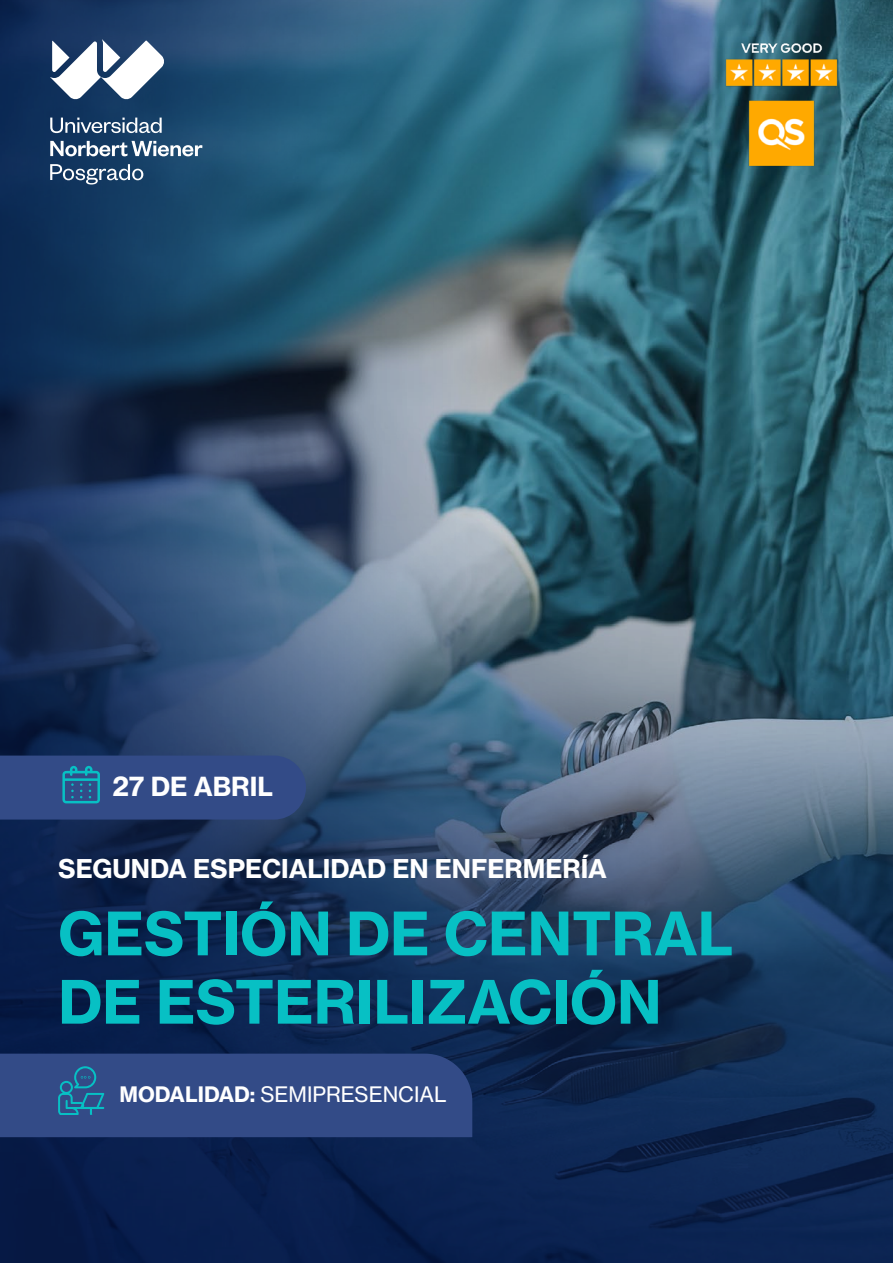
<style>
.page{position:relative;width:893px;height:1263px;background:#fff}
.page>*{position:absolute;margin:0;border:0;box-sizing:border-box;transform-origin:0 0}
.t1{font:58.8px/68.4px "N Haas Grotesk TXW01 75 Bd";color:#07c0c4}
.t2{font:25.95px "N Haas Grotesk TX Std 75 Bd";color:#fff}
.t3{font:25.5px "N Haas Grotesk TX Std 75 Bd";color:#fff}
.t4{font:21px "N Haas Grotesk TX Std 55 Rg";color:#fff}
.s1{font-family:"N Haas Grotesk TX Std 75 Bd"}
</style>
<div class="page">
<img style="left:0;top:0;width:893px;height:1263px">
<div style="left:0;top:755px;width:306px;height:64px;background:#334b87"></div>
<div style="left:0;top:1053px;width:472px;height:84px;background:#334b87"></div>
<svg style="left:50px;top:118px;width:112px;height:15px"></svg>
<svg style="left:50px;top:141px;width:152px;height:15px"></svg>
<svg style="left:50px;top:39px;width:115px;height:61px"></svg>
<svg style="left:50px;top:164px;width:93px;height:20px;background:#506c8a"></svg>
<img style="left:712px;top:25px;width:134px;height:156px">
<p class="t2" style="left:112px;top:770px;width:162px">27 DE ABRIL</p>
<p class="t3" style="left:58px;top:853px;width:550px">SEGUNDA ESPECIALIDAD EN ENFERMERÍA</p>
<p class="t1" style="left:58px;top:898px;width:677px">GESTIÓN DE CENTRAL<br>DE ESTERILIZACIÓN</p>
<p class="t4" style="left:119px;top:1082px;width:329px"><span class="s1">MODALIDAD:</span> SEMIPRESENCIAL</p>
</div>
